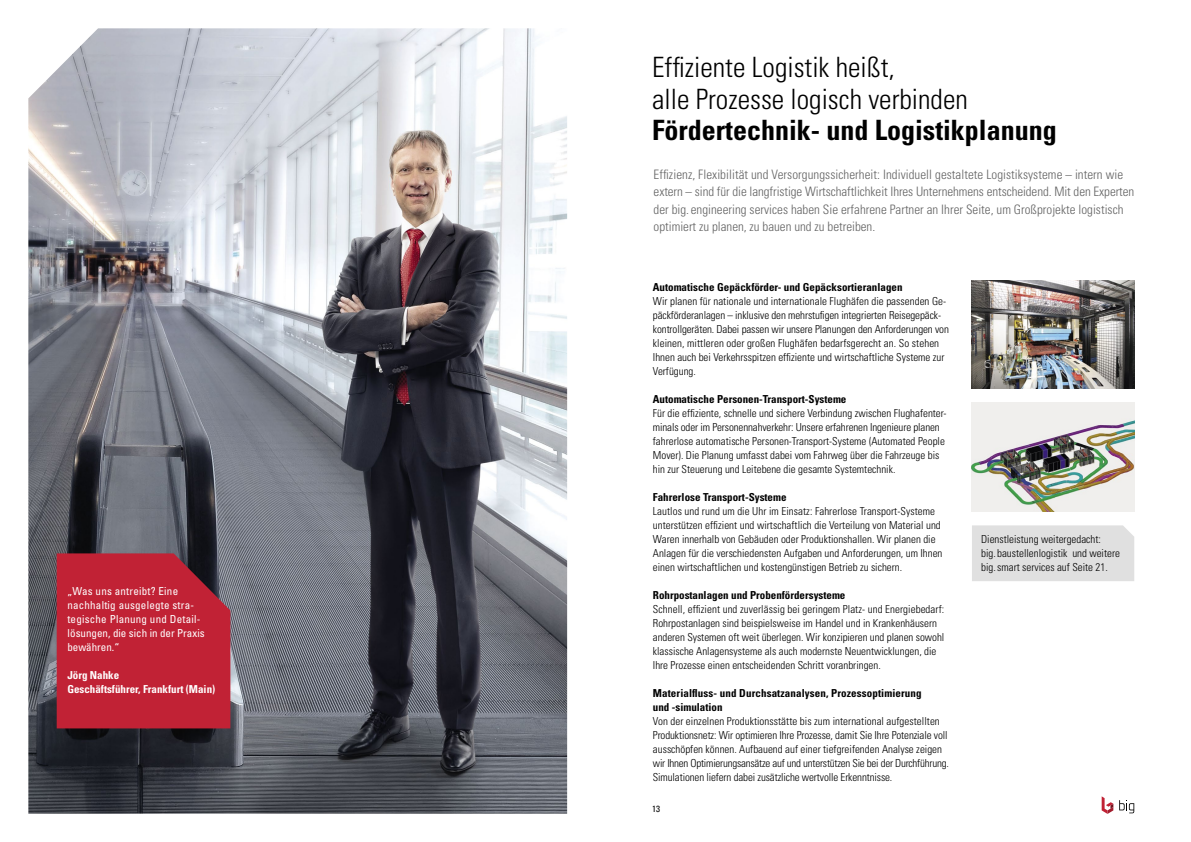
<style>
.page{position:relative;width:1191px;height:842px;background:#fff}
.page>*{position:absolute;margin:0;border:0;box-sizing:border-box;transform-origin:0 0}
.t1{font:300 condensed 28px/31.5px "Univers LT Std";color:#000}
.t2{font:700 condensed 28px "Univers LT Std";color:#000}
.t3{font:300 condensed 13px/17.5px "Univers LT Std";color:#636363}
.t4{font:300 condensed 11px/14px "Univers LT Std";color:#000}
.t5{font:700 condensed 11px/14px "Univers LT Std";color:#000}
.t6{font:condensed 11px/14px "Univers LT Std";letter-spacing:.02em;color:#fff}
.t7{font:700 condensed 11px/14px "Univers LT Std";color:#fff}
.t8{font:condensed 9px "Univers LT Std";color:#000}
</style>
<div class="page">
<img style="left:972px;top:280px;width:162px;height:109px">
<img style="left:972px;top:403px;width:162px;height:108px">
<img style="left:28px;top:28px;width:539px;height:786px">
<div style="left:57px;top:553px;width:173px;height:175px;background:#c12235"></div>
<div style="left:972px;top:525px;width:162px;height:56px;background:#e0e0e0"></div>
<svg style="left:1119px;top:800px;width:15px;height:13px"></svg>
<svg style="left:1101px;top:796px;width:12px;height:18px"></svg>
<p class="t6" style="left:67px;top:584px;width:139px">„Was uns antreibt? Eine nachhaltig ausgelegte stra&shy;tegische Planung und Detail&shy;lösungen, die sich in der Praxis bewähren.“</p>
<p class="t7" style="left:67px;top:668px;width:149px">Jörg Nahke<br>Geschäftsführer, Frankfurt (Main)</p>
<h1 class="t1" style="left:652px;top:51px;width:317px">Effiziente Logistik heißt,<br>alle Prozesse logisch verbinden</h1>
<h1 class="t2" style="left:652px;top:113px;width:406px">Fördertechnik- und Logistikplanung</h1>
<p class="t3" style="left:653px;top:166px;width:482px">Effizienz, Flexibilität und Versorgungssicherheit: Individuell gestaltete Logistiksysteme – intern wie extern – sind für die langfristige Wirtschaftlichkeit Ihres Unternehmens entscheidend. Mit den Experten der big. engineering services haben Sie erfahrene Partner an Ihrer Seite, um Großprojekte logistisch optimiert zu planen, zu bauen und zu betreiben.</p>
<p class="t5" style="left:653px;top:280px;width:251px">Automatische Gepäckförder- und Gepäcksortieranlagen</p>
<p class="t4" style="left:653px;top:294px;width:297px">Wir planen für nationale und internationale Flughäfen die passenden Ge&shy;päckförderanlagen – inklusive den mehrstufigen integrierten Reisegepäck&shy;kontrollgeräten. Dabei passen wir unsere Planungen den Anforderungen von kleinen, mittleren oder großen Flughäfen bedarfsgerecht an. So stehen Ihnen auch bei Verkehrsspitzen effiziente und wirtschaftliche Systeme zur Verfügung.</p>
<p class="t5" style="left:653px;top:392px;width:195px">Automatische Personen-Transport-Systeme</p>
<p class="t4" style="left:653px;top:406px;width:295px">Für die effiziente, schnelle und sichere Verbindung zwischen Flughafenter&shy;minals oder im Personennahverkehr: Unsere erfahrenen Ingenieure planen fahrerlose automatische Personen-Transport-Systeme (Automated People Mover). Die Planung umfasst dabei vom Fahrweg über die Fahrzeuge bis hin zur Steuerung und Leitebene die gesamte Systemtechnik.</p>
<p class="t5" style="left:653px;top:490px;width:135px">Fahrerlose Transport-Systeme</p>
<p class="t4" style="left:653px;top:504px;width:291px">Lautlos und rund um die Uhr im Einsatz: Fahrerlose Transport-Systeme unterstützen effizient und wirtschaftlich die Verteilung von Material und Waren innerhalb von Gebäuden oder Produktionshallen. Wir planen die Anlagen für die verschiedensten Aufgaben und Anforderungen, um Ihnen einen wirtschaftlichen und kostengünstigen Betrieb zu sichern.</p>
<p class="t5" style="left:653px;top:588px;width:194px">Rohrpostanlagen und Probenfördersysteme</p>
<p class="t4" style="left:653px;top:602px;width:293px">Schnell, effizient und zuverlässig bei geringem Platz- und Energiebedarf:<br>Rohrpostanlagen sind beispielsweise im Handel und in Krankenhäusern anderen Systemen oft weit überlegen. Wir konzipieren und planen sowohl klassische Anlagensysteme als auch modernste Neuentwicklungen, die Ihre Prozesse einen entscheidenden Schritt voranbringen.</p>
<p class="t5" style="left:653px;top:686px;width:270px">Materialfluss- und Durchsatzanalysen, Prozessoptimierung und -simulation</p>
<p class="t4" style="left:653px;top:714px;width:297px">Von der einzelnen Produktionsstätte bis zum international aufgestellten Produktionsnetz: Wir optimieren Ihre Prozesse, damit Sie Ihre Potenziale voll ausschöpfen können. Aufbauend auf einer tiefgreifenden Analyse zeigen wir Ihnen Optimierungsansätze auf und unterstützen Sie bei der Durchführung.<br>Simulationen liefern dabei zusätzliche wertvolle Erkenntnisse.</p>
<p class="t8" style="left:652px;top:803px;width:10px">13</p>
<p class="t4" style="left:981px;top:532px;width:140px">Dienstleistung weitergedacht:<br>big. baustellenlogistik und weitere big.smart services auf Seite 21.</p>
</div>
